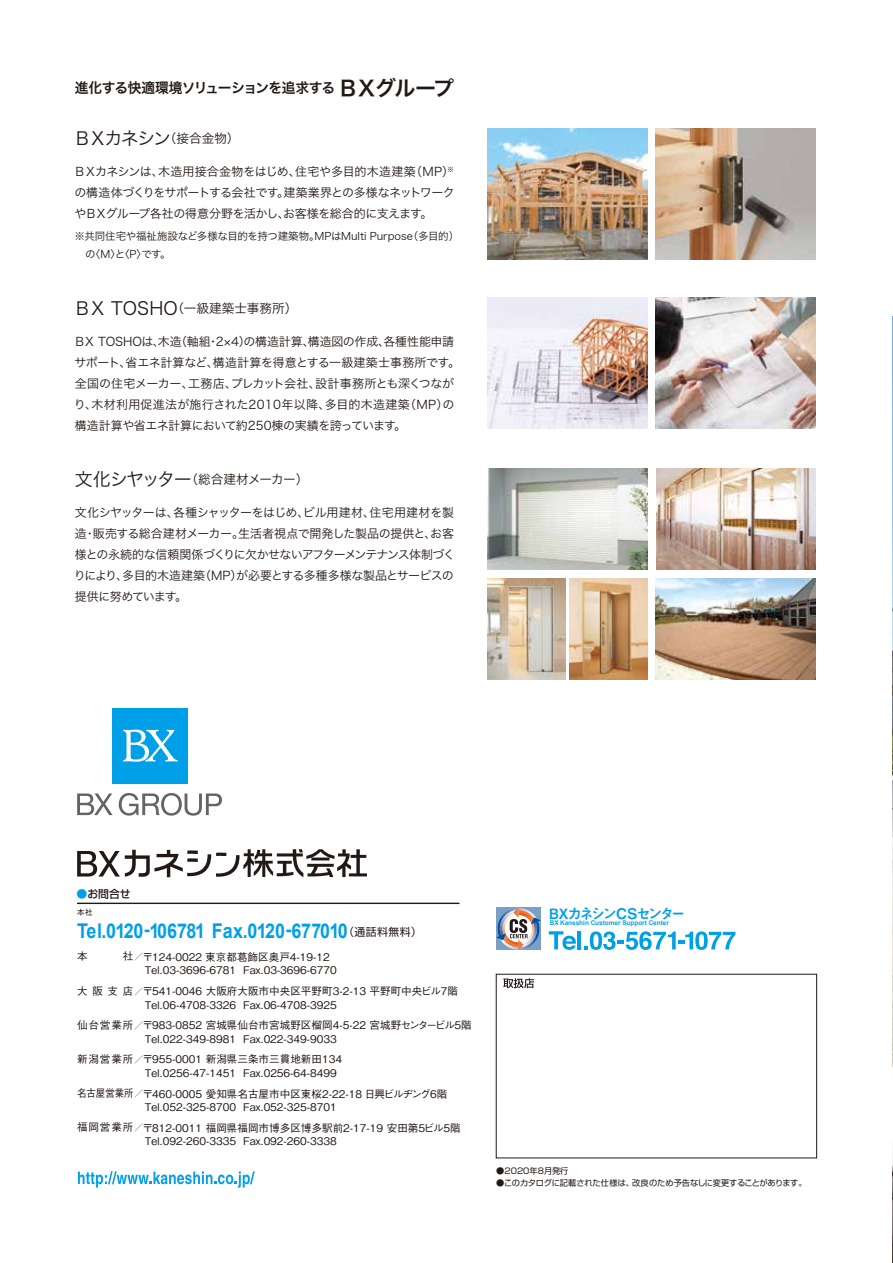
<style>
.page{position:relative;width:893px;height:1263px;background:#fff}
.page>*{position:absolute;margin:0;border:0;box-sizing:border-box;transform-origin:0 0}
.t1{font:700 20.4px "Arial";letter-spacing:-.04em;color:#00a0e9;scale:.88 1}
.t2{font:18px "Hira Kaku Pro N W3";letter-spacing:-.11em;color:#221815}
.t3{font:14.25px "Midashi Go Pro MB31";letter-spacing:-.195em;color:#00a0e9}
.t4{font:14.1px "Hira Kaku Pro N W6";letter-spacing:-.045em;color:#221815}
.t5{font:12.6px "Hira Kaku Pro N W3";color:#221815}
.t6{font:12.6px "Hira Kaku Pro N W3";letter-spacing:-.05em;color:#221815}
.t7{font:12px/21px "Hira Kaku Pro N W3";letter-spacing:-.03em;color:#221815;text-align:justify}
.t8{font:12px/21px "Hira Kaku Pro N W3";letter-spacing:-.01em;color:#221815}
.t9{font:500 10.8px "Shin Go Pro";color:#221815}
.t10{font:500 10.65px/13.5px "Gothic BBB Pro";color:#221815}
.t11{font:500 10.65px/13.5px "Gothic BBB Pro";color:#221815;scale:.89 1}
.t12{font:10.5px/18px "Hira Kaku Pro N W3";letter-spacing:-.01em;color:#221815}
.t13{font:8.25px "Shin Go Pro";letter-spacing:-.01em;color:#221815}
.t14{font:7.5px "Shin Go Pro";color:#221815}
.t15{font:700 6.45px "Arial";color:#00a0e9}
.s1{font-size:21px}
.s2{font-size:12.6px}
.s3{font-size:18px}
.s4{color:#00a0e9}
.s5{font-size:9.15px}
.s6{font-family:"Shin Go Pro";font-weight:400;font-size:10.8px;color:#221815}
.s7{font-size:14.7px}
</style>
<div class="page">
<img style="left:892px;top:316px;width:1px;height:947px">
<svg style="left:503px;top:978px;width:31px;height:10px"></svg>
<svg style="left:78px;top:1171px;width:177px;height:17px"></svg>
<div style="left:77px;top:903px;width:382px;height:1px;border:1px solid #221815"></div>
<svg style="left:77px;top:849px;width:290px;height:28px"></svg>
<svg style="left:77px;top:793px;width:36px;height:22px"></svg>
<svg style="left:119px;top:793px;width:103px;height:23px"></svg>
<div style="left:112px;top:708px;width:75px;height:76px;background:#00a0e9"></div>
<svg style="left:123px;top:730px;width:55px;height:32px"></svg>
<svg style="left:549px;top:931px;width:27px;height:19px"></svg>
<hr style="left:578px;top:931px;width:3px;height:18px;background:#00a0e9">
<svg style="left:585px;top:931px;width:150px;height:19px"></svg>
<svg style="left:496px;top:907px;width:45px;height:43px"></svg>
<img style="left:488px;top:128px;width:159px;height:132px">
<img style="left:656px;top:128px;width:159px;height:132px">
<img style="left:488px;top:298px;width:159px;height:131px">
<img style="left:656px;top:298px;width:159px;height:131px">
<img style="left:488px;top:469px;width:159px;height:101px">
<img style="left:656px;top:469px;width:159px;height:101px">
<img style="left:656px;top:578px;width:159px;height:101px">
<img style="left:488px;top:578px;width:77px;height:101px">
<img style="left:570px;top:578px;width:77px;height:101px">
<h3 class="t4" style="left:75px;top:75px;width:381px">進化する快適環境ソリューションを追求する<span class="s1">ＢＸグループ</span></h3>
<h2 class="t2" style="left:74px;top:122px;width:167px">ＢＸカネシン<span class="s2">（接合金物）</span></h2>
<p class="t7" style="left:74px;top:160px;width:382px">ＢＸカネシンは、木造用接合金物をはじめ、住宅や多目的木造建築（MP）<sup>※</sup>の構造体づくりをサポートする会社です。建築業界との多様なネットワークやＢＸグループ各社の得意分野を活かし、お客様を総合的に支えます。</p>
<p class="t12" style="left:74px;top:227px;width:386px">※共同住宅や福祉施設など多様な目的を持つ建築物。MPはMulti Purpose（多目的）　の〈M〉と〈P〉です。</p>
<p class="t5" style="left:74px;top:297px;width:225px"><span class="s3">ＢＸ TOSHO</span>（一級建築士事務所）</p>
<p class="t8" style="left:74px;top:330px;width:388px">ＢＸ TOSHOは、木造（軸組・2×4）の構造計算、構造図の作成、各種性能申請サポート、省エネ計算など、構造計算を得意とする一級建築士事務所です。全国の住宅メーカー、工務店、プレカット会社、設計事務所とも深くつながり、木材利用促進法が施行された2010年以降、多目的木造建築（MP）の構造計算や省エネ計算において約250棟の実績を誇っています。</p>
<p class="t6" style="left:75px;top:468px;width:235px"><span class="s3">文化シヤッター</span>（総合建材メーカー）</p>
<p class="t7" style="left:74px;top:501px;width:383px;text-align:left">文化シヤッターは、各種シャッターをはじめ、ビル用建材、住宅用建材を製造・販売する総合建材メーカー。生活者視点で開発した製品の提供と、お客様との永続的な信頼関係づくりに欠かせないアフターメンテナンス体制づくりにより、多目的木造建築（MP）が必要とする多種多様な製品とサービスの提供に努めています。</p>
<p class="t9" style="left:77px;top:885px;width:56px"><span class="s4">●</span>お問合せ</p>
<p class="t14" style="left:77px;top:906px;width:17px">本社</p>
<p class="t10" style="left:145px;top:949px;width:194px;text-indent:-68px">本　　社<span class="s5">／</span>〒124-0022 東京都葛飾区奥戸4-19-12<br>Tel.03-3696-6781 Fax.03-3696-6770</p>
<p class="t10" style="left:145px;top:983px;width:315px;text-indent:-68px">大阪支店<span class="s5">／</span>〒541-0046 大阪府大阪市中央区平野町3-2-13 平野町中央ビル7階<br>Tel.06-4708-3326 Fax.06-4708-3925</p>
<p class="t10" style="left:145px;top:1017px;width:329px;text-indent:-68px">仙台営業所<span class="s5">／</span>〒983-0852 宮城県仙台市宮城野区榴岡4-5-22 宮城野センタービル5階<br>Tel.022-349-8981 Fax.022-349-9033</p>
<h1 class="t1" style="left:77px;top:917px;width:393px">Tel.0120-106781 Fax.0120-677010<span class="s6">（通話料無料）</span></h1>
<p class="t10" style="left:145px;top:1051px;width:199px;text-indent:-68px">新潟営業所<span class="s5">／</span>〒955-0001 新潟県三条市三貫地新田134<br>Tel.0256-47-1451 Fax.0256-64-8499</p>
<p class="t11" style="left:145px;top:1085px;width:342px;text-indent:-68px">名古屋営業所<span class="s5">／</span>〒460-0005 愛知県名古屋市中区東桜2-22-18 日興ビルヂング6階<br>Tel.052-325-8700 Fax.052-325-8701</p>
<p class="t10" style="left:145px;top:1120px;width:317px;text-indent:-68px">福岡営業所<span class="s5">／</span>〒812-0011 福岡県福岡市博多区博多駅前2-17-19 安田第5ビル5階<br>Tel.092-260-3335 Fax.092-260-3338</p>
<h3 class="t3" style="left:547px;top:902px;width:48px">ＢＸカネ</h3>
<p class="t15" style="left:550px;top:919px;width:121px">BX Kaneshin Customer Support Center</p>
<h3 class="t3" style="left:591px;top:902px;width:96px">シン<span class="s7">CS</span>センター</h3>
<p class="t13" style="left:496px;top:1164px;width:74px">●2020年8月発行</p>
<p class="t13" style="left:496px;top:1176px;width:312px">●このカタログに記載された仕様は、改良のため予告なしに変更することがあります。</p>
</div>
